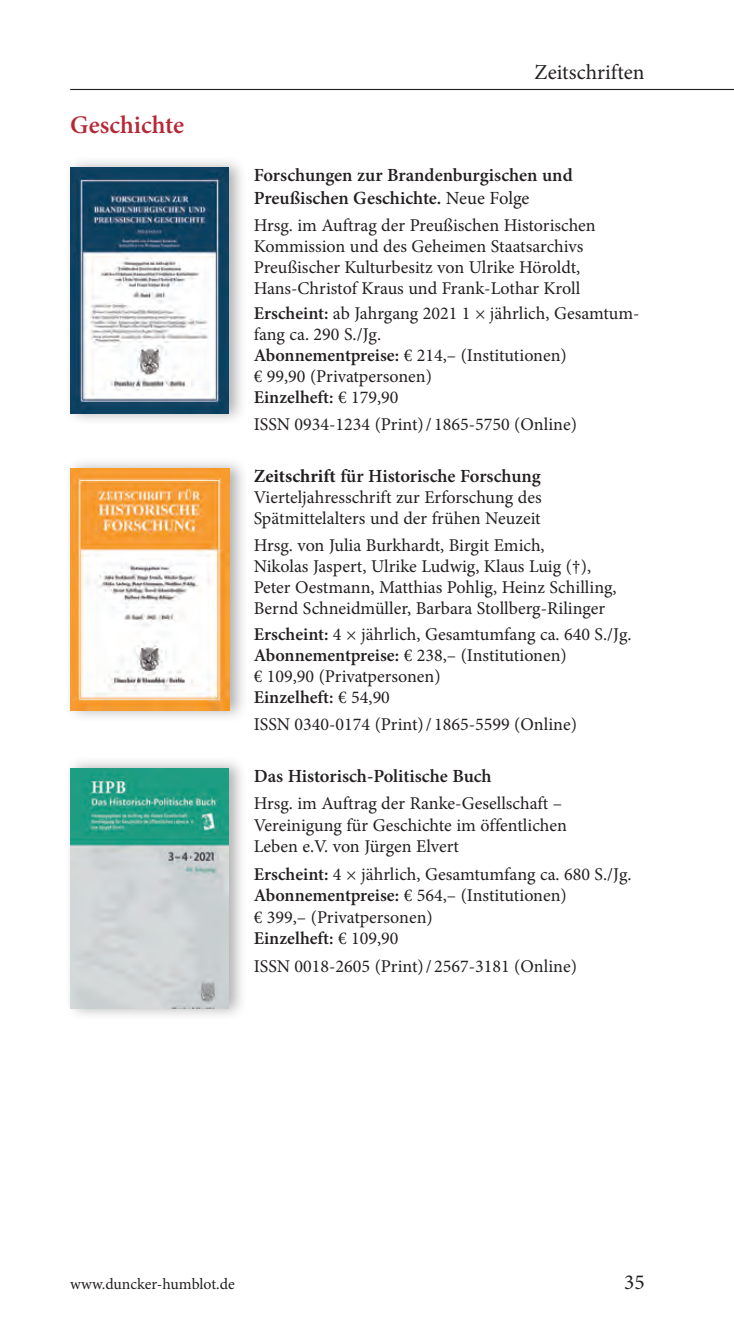
<style>
.page{position:relative;width:734px;height:1340px;background:#fff}
.page>*{position:absolute;margin:0;border:0;box-sizing:border-box;transform-origin:0 0}
.t1{font:600 25.2px "Minion Pro";color:#b72837}
.t2{font:21.38px "Minion Pro";color:#231f20}
.t3{font:600 18.45px/22.5px "Minion Pro";color:#231f20}
.t4{font:18px/20.9px "Minion Pro";color:#231f20}
.t5{font:15.75px "Minion Pro";letter-spacing:-.005em;color:#231f20}
.s1{font-weight:400}
.s2{font-weight:600}
.s3{font-weight:700}
.s4{font-weight:500}
</style>
<div class="page">
<hr style="left:70px;top:89px;width:663px;height:1px;background:#231f20">
<div style="left:64px;top:155px;width:183px;height:271px;background:#231f20;opacity:.35"></div>
<img style="left:70px;top:168px;width:158px;height:245px">
<div style="left:64px;top:456px;width:185px;height:267px;background:#231f20;opacity:.35"></div>
<img style="left:70px;top:468px;width:160px;height:242px">
<div style="left:64px;top:755px;width:183px;height:265px;background:#231f20;opacity:.35"></div>
<img style="left:70px;top:768px;width:158px;height:240px">
<h1 class="t1" style="left:70px;top:108px;width:116px">Geschichte</h1>
<p class="t2" style="left:534px;top:58px;width:112px">Zeitschriften</p>
<p class="t3" style="left:254px;top:164px;width:320px">Forschungen zur Brandenburgischen und<br>Preußischen Geschichte. <span class="s1">Neue Folge</span></p>
<p class="t4" style="left:254px;top:215px;width:343px">Hrsg. im Auftrag der Preußischen Historischen Kommission und des Geheimen Staatsarchivs Preußischer Kulturbesitz von Ulrike Höroldt, Hans-Christof Kraus und Frank-Lothar Kroll</p>
<p class="t4" style="left:254px;top:303px;width:387px"><span class="s2">Erscheint:</span> ab Jahrgang 2021 1 × jährlich, Gesamtum&shy;fang ca. 290 S./Jg.<br><span class="s2">Abonnementpreise:</span> € 214,– (Institutionen)<br>€ 99,90 (Privatpersonen)<br><span class="s2">Einzelheft:</span> € 179,90</p>
<p class="t4" style="left:254px;top:414px;width:325px">ISSN 0934-1234 (Print)/ 1865-5750 (Online)</p>
<p class="t3" style="left:254px;top:465px;width:288px"><span class="s3">Zeitschrift</span> für Historische Forschung</p>
<p class="t4" style="left:254px;top:487px;width:289px">Vierteljahresschrift zur Erforschung des<br>Spätmittelalters und der frühen Neuzeit</p>
<p class="t4" style="left:254px;top:535px;width:364px">Hrsg. von Julia Burkhardt, Birgit Emich,<br>Nikolas Jaspert, Ulrike Ludwig, Klaus Luig (<span class="s4">†</span>), Peter Oestmann, Matthias Pohlig, Heinz Schilling, Bernd Schneidmüller, Barbara Stollberg-Rilinger</p>
<p class="t4" style="left:254px;top:623px;width:379px"><span class="s2">Erscheint:</span> 4 × jährlich, Gesamtumfang ca. 640 S./Jg.<br><span class="s2">Abonnementpreise:</span> € 238,– (Institutionen)<br>€ 109,90 (Privatpersonen)<br><span class="s2">Einzelheft:</span> € 54,90</p>
<p class="t4" style="left:254px;top:713px;width:325px">ISSN 0340-0174 (Print)/ 1865-5599 (Online)</p>
<p class="t3" style="left:254px;top:764px;width:239px">Das Historisch-Politische Buch</p>
<p class="t4" style="left:254px;top:793px;width:314px">Hrsg. im Auftrag der Ranke-Gesellschaft –<br>Vereinigung für Geschichte im öffentlichen<br>Leben e.V. von Jürgen Elvert</p>
<p class="t4" style="left:254px;top:863px;width:379px"><span class="s2">Erscheint:</span> 4 × jährlich, Gesamtumfang ca. 680 S./Jg.<br><span class="s2">Abonnementpreise:</span> € 564,– (Institutionen)<br>€ 399,– (Privatpersonen)<br><span class="s2">Einzelheft:</span> € 109,90</p>
<p class="t4" style="left:254px;top:955px;width:325px">ISSN 0018-2605 (Print)/ 2567-3181 (Online)</p>
<p class="t5" style="left:70px;top:1273px;width:166px">www.duncker-humblot.de</p>
<p class="t2" style="left:624px;top:1267px;width:22px">35</p>
</div>
